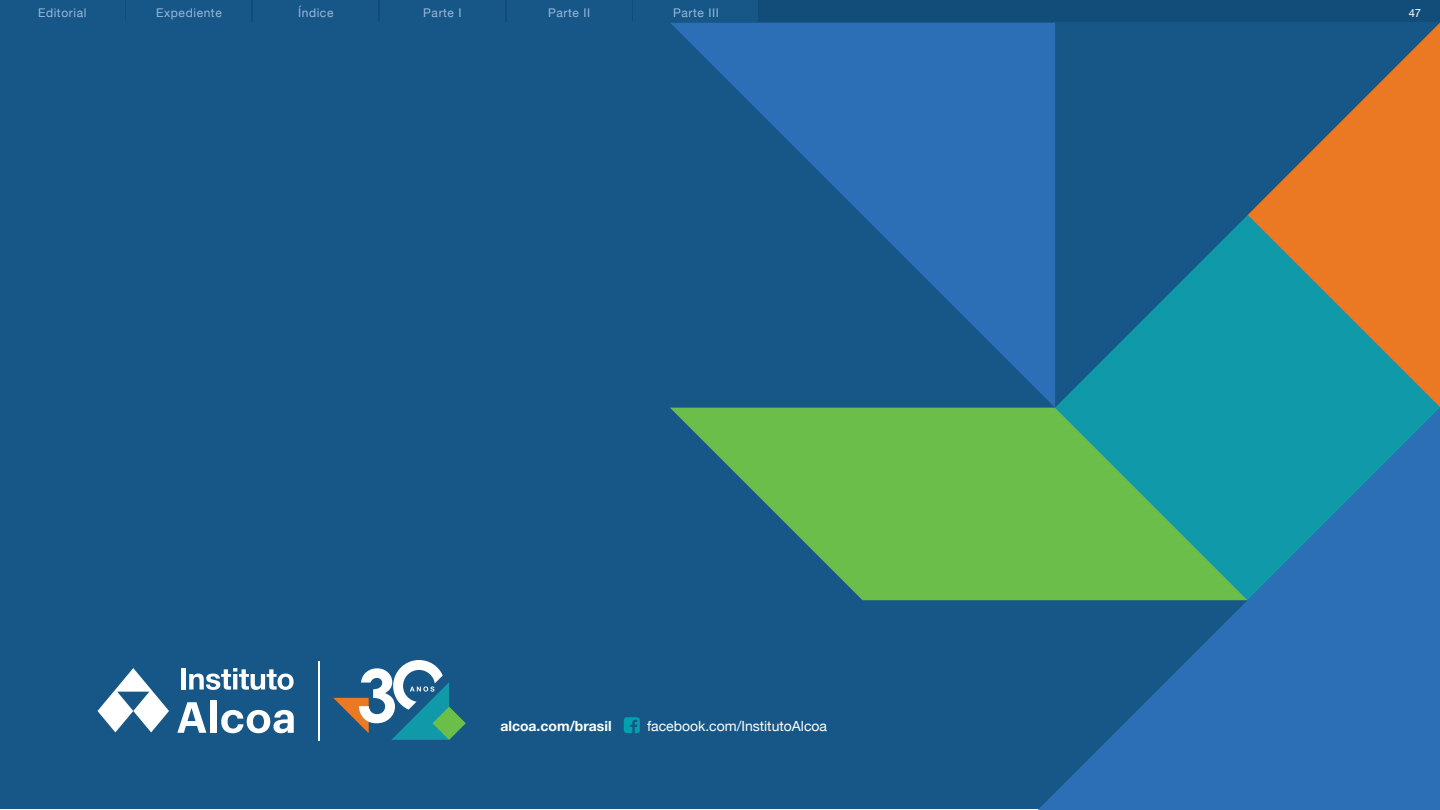
<style>
.page{position:relative;width:1440px;height:810px;background:#fff}
.page>*{position:absolute;margin:0;border:0;box-sizing:border-box;transform-origin:0 0}
.t1{font:13.95px "Helvetica Neue";color:#fff}
.t2{font:700 13.95px "Helvetica Neue";color:#fff}
.t3{font:12px "Helvetica Neue";letter-spacing:.05em;color:#96b7db}
.t4{font:11.25px "Helvetica Neue";color:#fff}
</style>
<div class="page">
<div style="left:0;top:0;width:1440px;height:22px;background:#124c79"></div>
<div style="left:127px;top:0;width:124px;height:22px;background:#175787"></div>
<div style="left:254px;top:0;width:124px;height:22px;background:#175787"></div>
<div style="left:507px;top:0;width:125px;height:22px;background:#175787"></div>
<div style="left:634px;top:0;width:124px;height:22px;background:#175787"></div>
<div style="left:0;top:0;width:124px;height:22px;background:#175787"></div>
<div style="left:380px;top:0;width:125px;height:22px;background:#175787"></div>
<div style="left:0;top:22px;width:1440px;height:787px;background:#175787"></div>
<svg style="left:1038px;top:600px;width:402px;height:210px;fill:#2d6fb7"></svg>
<svg style="left:670px;top:23px;width:385px;height:385px"></svg>
<svg style="left:1055px;top:215px;width:385px;height:385px"></svg>
<svg style="left:1248px;top:23px;width:192px;height:384px"></svg>
<svg style="left:670px;top:408px;width:578px;height:192px;fill:#6bbe4a"></svg>
<svg style="left:177px;top:702px;width:29px;height:31px"></svg>
<div style="left:210px;top:700px;width:6px;height:33px;background:#fff"></div>
<svg style="left:221px;top:710px;width:73px;height:23px"></svg>
<svg style="left:97px;top:668px;width:72px;height:64px"></svg>
<div style="left:181px;top:668px;width:5px;height:21px;background:#fff"></div>
<svg style="left:189px;top:668px;width:105px;height:22px"></svg>
<svg style="left:333px;top:660px;width:133px;height:80px"></svg>
<hr style="left:319px;top:661px;width:1px;height:80px;background:#fff">
<svg style="left:624px;top:717px;width:16px;height:16px"></svg>
<p class="t3" style="left:38px;top:4px;width:50px">Editorial</p>
<p class="t3" style="left:156px;top:4px;width:67px">Expediente</p>
<p class="t3" style="left:298px;top:4px;width:37px">Índice</p>
<p class="t3" style="left:423px;top:4px;width:40px">Parte I</p>
<p class="t3" style="left:548px;top:4px;width:44px">Parte II</p>
<p class="t3" style="left:673px;top:4px;width:47px">Parte III</p>
<p class="t4" style="left:1409px;top:4px;width:14px">47</p>
<p class="t2" style="left:500px;top:715px;width:113px">alcoa.com/brasil</p>
<p class="t1" style="left:647px;top:715px;width:181px">facebook.com/InstitutoAlcoa</p>
</div>
